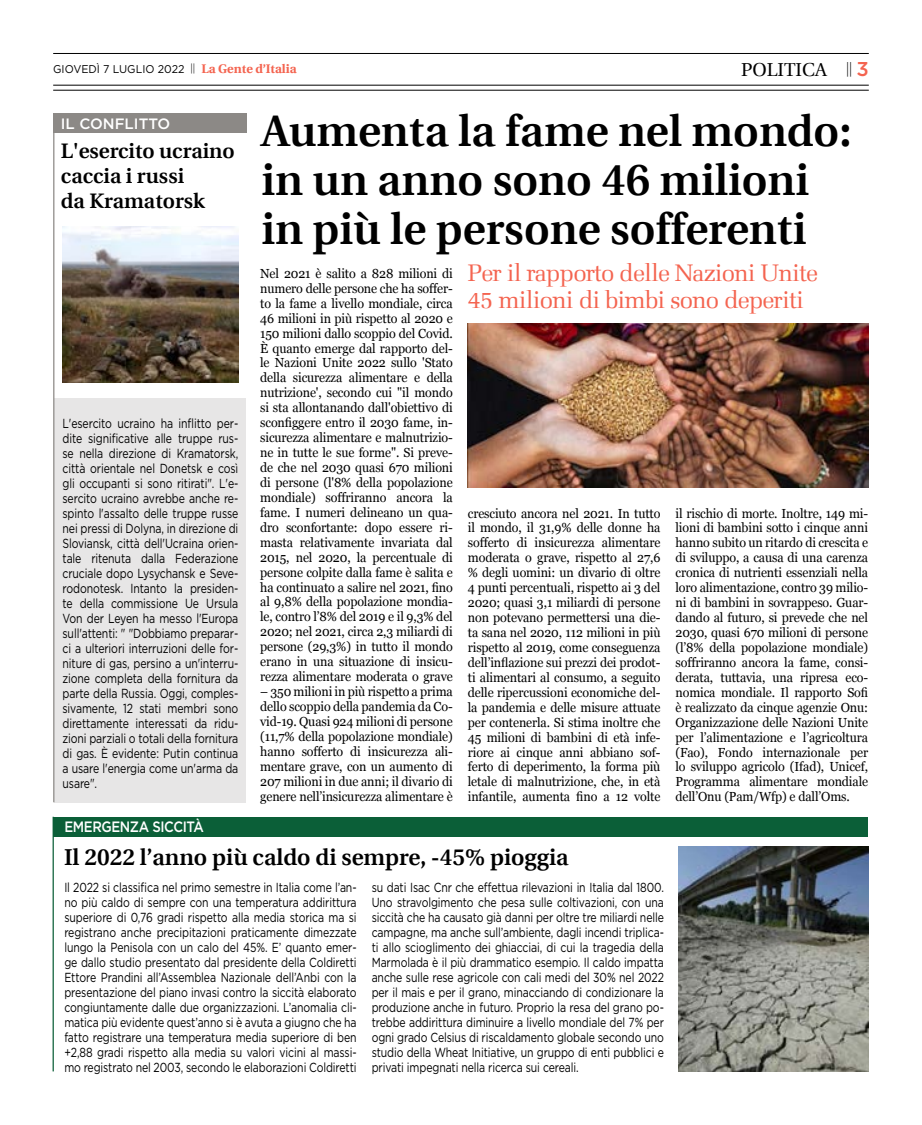
<style>
.page{position:relative;width:922px;height:1125px;background:#fff}
.page>*{position:absolute;margin:0;border:0;box-sizing:border-box;transform-origin:0 0}
.t1{font:600 44.25px/49.2px "Utopia";color:#000}
.t2{font:300 24px/27.5px "Melior";letter-spacing:-.04em;color:#f46450}
.t3{font:600 23px "Utopia";color:#000}
.t4{font:600 21px/25px "Utopia";color:#000}
.t5{font:18.75px "Utopia";color:#000}
.t6{font:500 15px "Gotham";letter-spacing:-.03em;color:#fff;scale:.88 1}
.t7{font:500 15px "Gotham";color:#fff}
.t8{font:13.12px/14.9px "Georgia";letter-spacing:-.01em;color:#000;text-align:justify;scale:.95 1}
.t9{font:13.12px/15px "Gotham";letter-spacing:-.01em;color:#000;text-align:justify;scale:.8 1}
.t10{font:11.25px "Gotham";color:#000;scale:.95 1}
.s1{font-family:"Utopia";font-weight:700;font-size:12.5px;color:#f46450}
.s2{font-family:"Gotham";font-weight:500;font-size:20px;color:#f46450}
</style>
<div class="page">
<hr style="left:53px;top:53px;width:815px;height:1px;background:#000">
<hr style="left:53px;top:90px;width:815px;height:1px;background:#000">
<hr style="left:53px;top:85px;width:815px;height:1px;background:#000">
<div style="left:53px;top:817px;width:814px;height:20px;background:#0b5f38"></div>
<hr style="left:53px;top:817px;width:1px;height:254px;background:#0b5f38">
<img style="left:467px;top:323px;width:400px;height:165px">
<img style="left:678px;top:847px;width:189px;height:224px">
<div style="left:54px;top:398px;width:192px;height:404px;background:#e7e6e6"></div>
<div style="left:53px;top:113px;width:193px;height:20px;background:#8c8986"></div>
<hr style="left:53px;top:114px;width:1px;height:688px;background:#8c8986">
<img style="left:62px;top:227px;width:176px;height:156px">
<p class="t10" style="left:53px;top:62px;width:257px">GIOVEDÌ 7 LUGLIO 2022 <sup>||</sup> <span class="s1">La Gente d’Italia</span></p>
<h3 class="t5" style="left:741px;top:60px;width:129px">POLITICA <sup>||</sup> <span class="s2">3</span></h3>
<h1 class="t1" style="left:261px;top:107px;width:591px">Aumenta la fame nel mondo: in un anno sono 46 milioni in più le persone sofferenti</h1>
<h2 class="t2" style="left:467px;top:261px;width:352px">Per il rapporto delle Nazioni Unite<br>45 milioni di bimbi sono deperiti</h2>
<p class="t7" style="left:61px;top:113px;width:111px">IL CONFLITTO</p>
<h3 class="t4" style="left:61px;top:138px;width:175px">L'esercito ucraino caccia i russi<br>da Kramatorsk</h3>
<p class="t8" style="left:260px;top:265px;width:204px">Nel 2021 è salito a 828 milioni di numero delle persone che ha soffer&shy;to la fame a livello mondiale, circa 46 milioni in più rispetto al 2020 e 150 milioni dallo scoppio del Covid.<br>È quanto emerge dal rapporto del&shy;le Nazioni Unite 2022 sullo 'Stato della sicurezza alimentare e della nutrizione', secondo cui "il mondo si sta allontanando dall'obiettivo di sconfiggere entro il 2030 fame, in&shy;sicurezza alimentare e malnutrizio&shy;ne in tutte le sue forme". Si preve&shy;de che nel 2030 quasi 670 milioni di persone (l'8% della popolazione mondiale) soffriranno ancora la fame. I numeri delineano un qua&shy;dro sconfortante: dopo essere ri&shy;masta relativamente invariata dal 2015, nel 2020, la percentuale di persone colpite dalla fame è salita e ha continuato a salire nel 2021, fino al 9,8% della popolazione mondia&shy;le, contro l’8% del 2019 e il 9,3% del 2020; nel 2021, circa 2,3 miliardi di persone (29,3%) in tutto il mondo erano in una situazione di insicu&shy;rezza alimentare moderata o grave</p>
<p class="t8" style="left:260px;top:684px;width:204px">– 350 milioni in più rispetto a prima dello scoppio della pandemia da Co&shy;vid-19. Quasi 924 milioni di persone (11,7% della popolazione mondiale) hanno sofferto di insicurezza ali&shy;mentare grave, con un aumento di 207 milioni in due anni; il divario di genere nell’insicurezza alimentare è</p>
<p class="t9" style="left:62px;top:415px;width:221px">L'esercito ucraino ha inflitto per&shy;dite significative alle truppe rus&shy;se nella direzione di Kramatorsk, città orientale nel Donetsk e così gli occupanti si sono ritirati". L'e&shy;sercito ucraino avrebbe anche re&shy;spinto l'assalto delle truppe russe nei pressi di Dolyna, in direzione di Sloviansk, città dell'Ucraina orien&shy;tale ritenuta dalla Federazione cruciale dopo Lysychansk e Seve&shy;rodonotesk. Intanto la presiden&shy;te della commissione Ue Ursula Von der Leyen ha messo l'Europa sull'attenti: " "Dobbiamo preparar&shy;ci a ulteriori interruzioni delle for&shy;niture di gas, persino a un'interru&shy;zione completa della fornitura da parte della Russia. Oggi, comples&shy;sivamente, 12 stati membri sono direttamente interessati da ridu&shy;zioni parziali o totali della fornitura di gas. È evidente: Putin continua a usare l'energia come un'arma da usare".</p>
<p class="t8" style="left:467px;top:505px;width:204px">cresciuto ancora nel 2021. In tutto il mondo, il 31,9% delle donne ha sofferto di insicurezza alimentare moderata o grave, rispetto al 27,6 % degli uomini: un divario di oltre 4 punti percentuali, rispetto ai 3 del 2020; quasi 3,1 miliardi di persone non potevano permettersi una die&shy;ta sana nel 2020, 112 milioni in più rispetto al 2019, come conseguenza dell’inflazione sui prezzi dei prodot&shy;ti alimentari al consumo, a seguito delle ripercussioni economiche del&shy;la pandemia e delle misure attuate per contenerla. Si stima inoltre che 45 milioni di bambini di età infe&shy;riore ai cinque anni abbiano sof&shy;ferto di deperimento, la forma più letale di malnutrizione, che, in età infantile, aumenta fino a 12 volte</p>
<p class="t8" style="left:675px;top:505px;width:204px">il rischio di morte. Inoltre, 149 mi&shy;lioni di bambini sotto i cinque anni hanno subito un ritardo di crescita e di sviluppo, a causa di una carenza cronica di nutrienti essenziali nella loro alimentazione, contro 39 milio&shy;ni di bambini in sovrappeso. Guar&shy;dando al futuro, si prevede che nel 2030, quasi 670 milioni di persone (l’8% della popolazione mondiale) soffriranno ancora la fame, consi&shy;derata, tuttavia, una ripresa eco&shy;nomica mondiale. Il rapporto Sofi è realizzato da cinque agenzie Onu:<br>Organizzazione delle Nazioni Unite per l’alimentazione e l’agricoltura (Fao), Fondo internazionale per lo sviluppo agricolo (Ifad), Unicef, Programma alimentare mondiale dell’Onu (Pam/Wfp) e dall’Oms.</p>
<p class="t6" style="left:64px;top:817px;width:160px">EMERGENZA SICCITÀ</p>
<h3 class="t3" style="left:64px;top:844px;width:506px">Il 2022 l’anno più caldo di sempre, -45% pioggia</h3>
<p class="t9" style="left:64px;top:879px;width:367px">Il 2022 si classifica nel primo semestre in Italia come l’an&shy;no più caldo di sempre con una temperatura addirittura superiore di 0,76 gradi rispetto alla media storica ma si registrano anche precipitazioni praticamente dimezzate lungo la Penisola con un calo del 45%. E’ quanto emer&shy;ge dallo studio presentato dal presidente della Coldiretti Ettore Prandini all’Assemblea Nazionale dell’Anbi con la presentazione del piano invasi contro la siccità elaborato congiuntamente dalle due organizzazioni. L’anomalia cli&shy;matica più evidente quest’anno si è avuta a giugno che ha fatto registrare una temperatura media superiore di ben +2,88 gradi rispetto alla media su valori vicini al massi&shy;mo registrato nel 2003, secondo le elaborazioni Coldiretti</p>
<p class="t9" style="left:371px;top:879px;width:367px">su dati Isac Cnr che effettua rilevazioni in Italia dal 1800.<br>Uno stravolgimento che pesa sulle coltivazioni, con una siccità che ha causato già danni per oltre tre miliardi nelle campagne, ma anche sull’ambiente, dagli incendi triplica&shy;ti allo scioglimento dei ghiacciai, di cui la tragedia della Marmolada è il più drammatico esempio. Il caldo impatta anche sulle rese agricole con cali medi del 30% nel 2022 per il mais e per il grano, minacciando di condizionare la produzione anche in futuro. Proprio la resa del grano po&shy;trebbe addirittura diminuire a livello mondiale del 7% per ogni grado Celsius di riscaldamento globale secondo uno studio della Wheat Initiative, un gruppo di enti pubblici e privati impegnati nella ricerca sui cereali.</p>
</div>
